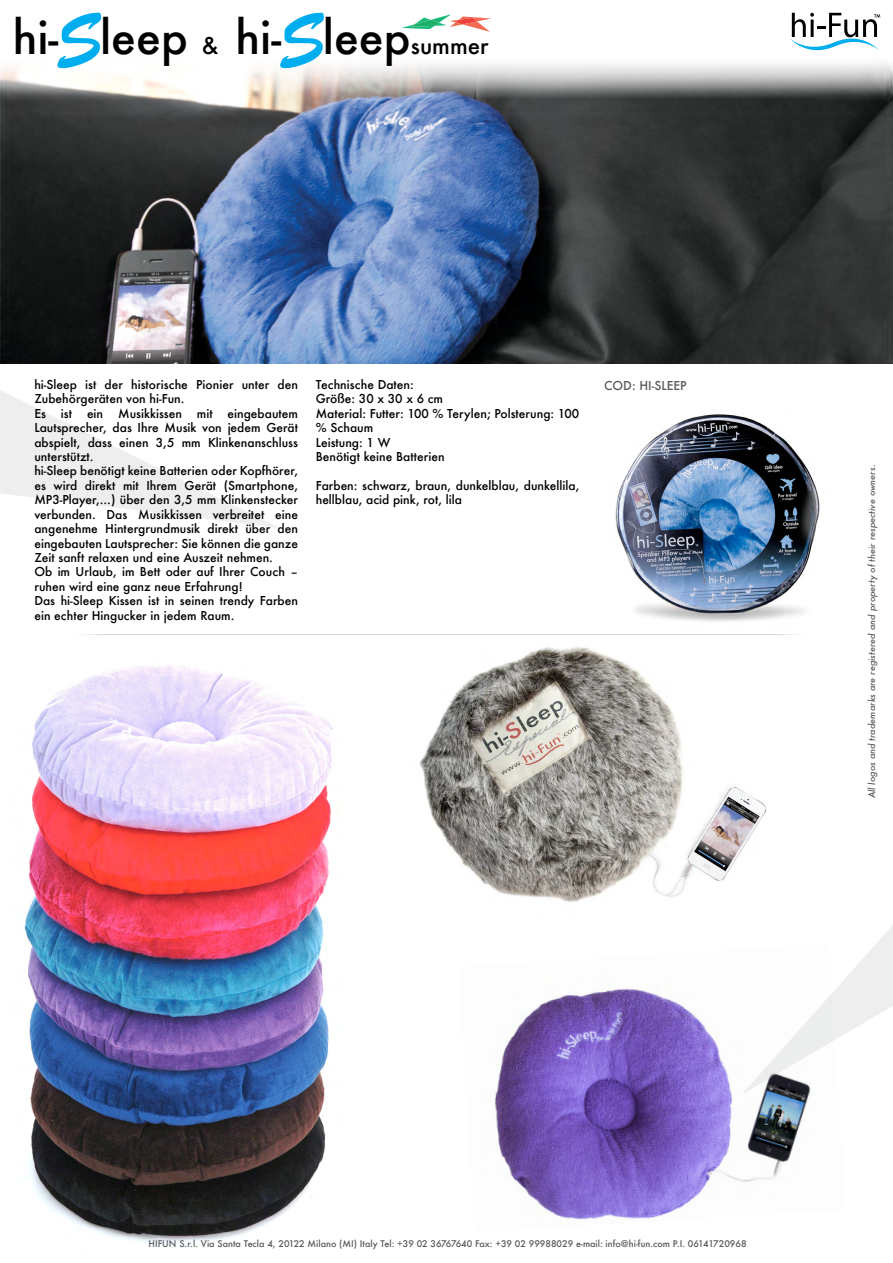
<style>
.page{position:relative;width:893px;height:1263px;background:#fff}
.page>*{position:absolute;margin:0;border:0;box-sizing:border-box;transform-origin:0 0}
.t1{font:500 45px "Futura";color:#000}
.t2{font:500 12px/14.4px "Futura";color:#000}
.t3{font:500 12px "Futura";color:#58595b}
.t4{font:500 9px "Futura";color:#58595b}
.t5{font:italic 500 9px "Futura";color:#58595b}
.s1{font-size:22.5px}
</style>
<div class="page">
<img style="left:0;top:63px;width:893px;height:301px">
<img style="left:615px;top:414px;width:205px;height:208px">
<img style="left:24px;top:665px;width:309px;height:578px">
<img style="left:419px;top:646px;width:348px;height:256px">
<img style="left:494px;top:988px;width:315px;height:232px">
<svg style="left:402px;top:14px;width:89px;height:18px"></svg>
<svg style="left:790px;top:13px;width:90px;height:38px"></svg>
<svg style="left:57px;top:13px;width:45px;height:57px"></svg>
<svg style="left:280px;top:13px;width:45px;height:57px"></svg>
<svg style="left:0;top:353px;width:280px;height:175px"></svg>
<svg style="left:741px;top:839px;width:152px;height:256px"></svg>
<hr style="left:64px;top:634px;width:752px;height:1px;background:#939598">
<h1 class="t1" style="left:13px;top:6px;width:477px">hi- leep <span class="s1">&amp;</span> hi- leep<span class="s1">summer</span></h1>
<p class="t2" style="left:34px;top:377px;width:265px">hi-Sleep ist der historische Pionier unter den Zubehörgeräten von hi-Fun.<br>Es ist ein Musikkissen mit eingebautem Lautsprecher, das Ihre Musik von jedem Gerät abspielt, dass einen 3,5 mm Klinkenanschluss unterstützt.<br>hi-Sleep benötigt keine Batterien oder Kopfhörer, es wird direkt mit Ihrem Gerät (Smartphone, MP3-Player,...) über den 3,5 mm Klinkenstecker verbunden. Das Musikkissen verbreitet eine angenehme Hintergrundmusik direkt über den eingebauten Lautsprecher: Sie können die ganze Zeit sanft relaxen und eine Auszeit nehmen.<br>Ob im Urlaub, im Bett oder auf Ihrer Couch – ruhen wird eine ganz neue Erfahrung!<br>Das hi-Sleep Kissen ist in seinen trendy Farben ein echter Hingucker in jedem Raum.</p>
<p class="t2" style="left:316px;top:377px;width:100px">Technische Daten:</p>
<p class="t3" style="left:604px;top:378px;width:84px">COD: HI-SLEEP</p>
<p class="t2" style="left:316px;top:392px;width:265px">Größe: 30 x 30 x 6 cm<br>Material: Futter: 100 % Terylen; Polsterung: 100 % Schaum<br>Leistung: 1 W<br>Benötigt keine Batterien</p>
<p class="t2" style="left:316px;top:478px;width:265px">Farben: schwarz, braun, dunkelblau, dunkellila, hellblau, acid pink, rot, lila</p>
<p class="t5" style="left:866px;top:798px;width:335px;rotate:-90deg">All logos and trademarks are registered and property of their respective owners.</p>
<p class="t4" style="left:148px;top:1237px;width:600px">HIFUN S.r.l. Via Santa Tecla 4, 20122 Milano (MI) Italy Tel: +39 02 36767640 Fax: +39 02 99988029 e-mail: info@hi-fun.com P.I. 06141720968</p>
</div>
